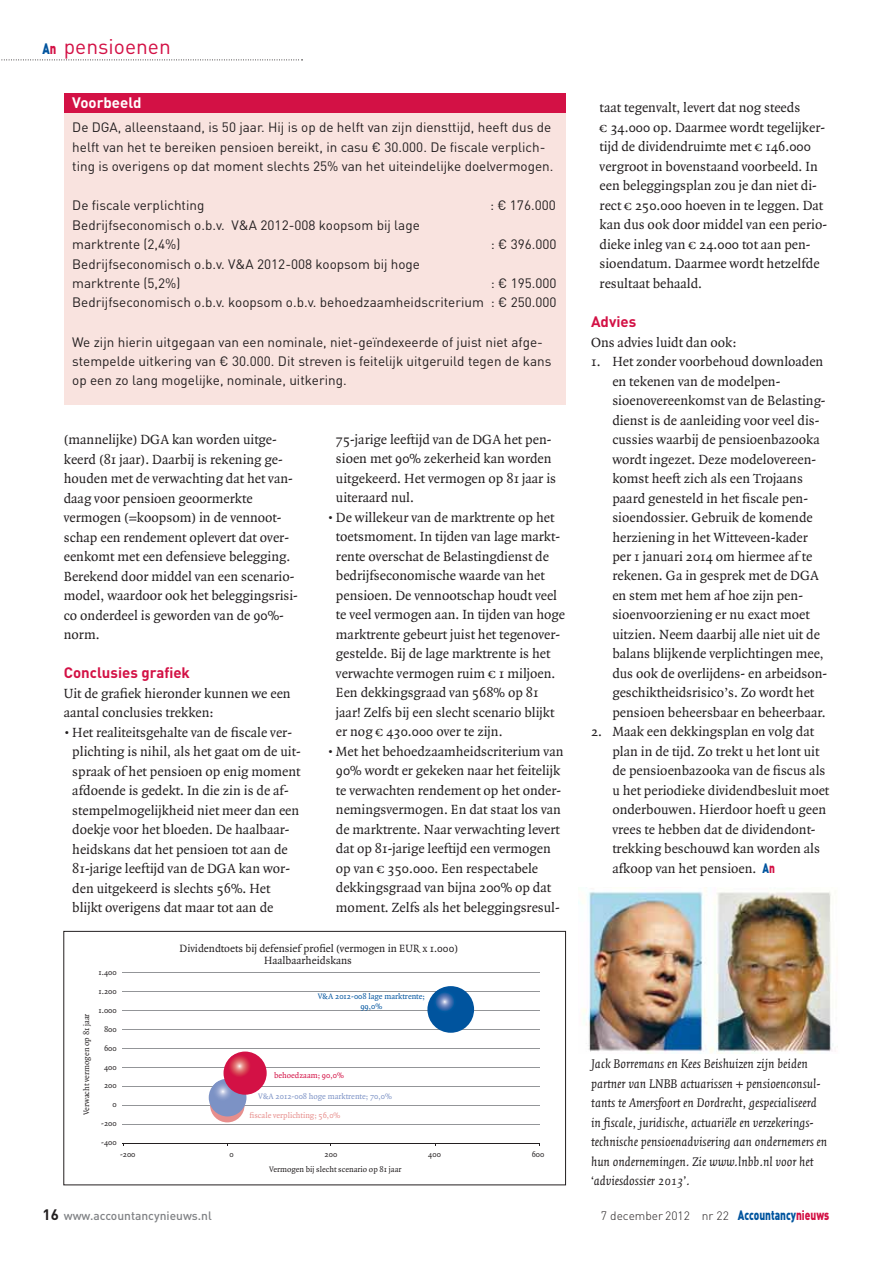
<style>
.page{position:relative;width:893px;height:1263px;background:#fff}
.page>*{position:absolute;margin:0;border:0;box-sizing:border-box;transform-origin:0 0}
.t1{font:21px "DINOT";color:#d31145}
.t2{font:700 15px "DINOT";color:#d31145}
.t3{font:700 15px "DINOT";color:#fff}
.t4{font:900 15px "DINOT";color:#00549e;scale:.75 1}
.t5{font:14.25px/19.5px "Quadraat OT";color:#231f20}
.t6{font:13.5px/19.5px "DINOT";color:#231f20}
.t7{font:italic 13.5px/19.5px "Quadraat OT";color:#231f20}
.t8{font:300 12px "DINOT";color:#231f20}
.t9{font:500 12px "DINOT";color:#808285}
.t10{font:11.25px "Quadraat OT";color:#231f20}
.t11{font:8.4px "Quadraat OT";color:#231f20}
.t12{font:8.4px/10.2px "Quadraat OT";color:#00549e;text-align:center}
.t13{font:8.4px "Quadraat OT";color:#7c92c5}
.t14{font:8.4px "Quadraat OT";color:#e78e8c}
.t15{font:8.4px "Quadraat OT";color:#d31145}
.s1{color:#d31145}
.s2{font-family:"DINOT";font-weight:900;font-size:13.5px;color:#00549e}
.s3{font-family:"DINOT";font-weight:900;font-size:13.5px;color:#d31145}
.s4{font-weight:700;font-size:15px;color:#231f20}
.s5{font-weight:900;font-size:13.5px;color:#00549e}
.s6{font-weight:900;font-size:13.5px;color:#d31145}
</style>
<div class="page">
<svg style="left:1px;top:60px;width:302px;height:1px"></svg>
<div style="left:64px;top:931px;width:502px;height:254px;border:1px solid #231f20"></div>
<img style="left:578px;top:887px;width:259px;height:166px">
<div style="left:64px;top:112px;width:502px;height:293px;background:#f9e3df"></div>
<div style="left:64px;top:93px;width:502px;height:19px;background:#d31145"></div>
<hr style="left:123px;top:1124px;width:417px;height:1px;background:#939598">
<hr style="left:123px;top:1105px;width:417px;height:1px;background:#939598">
<hr style="left:123px;top:1086px;width:417px;height:1px;background:#939598">
<hr style="left:123px;top:1067px;width:417px;height:1px;background:#939598">
<hr style="left:123px;top:1048px;width:417px;height:1px;background:#939598">
<hr style="left:123px;top:1029px;width:417px;height:1px;background:#939598">
<hr style="left:123px;top:1010px;width:417px;height:1px;background:#939598">
<hr style="left:123px;top:991px;width:417px;height:1px;background:#939598">
<hr style="left:123px;top:972px;width:417px;height:1px;background:#939598">
<hr style="left:123px;top:1143px;width:417px;height:1px;background:#231f20">
<svg style="left:210px;top:1088px;width:35px;height:34px"></svg>
<div style="left:209px;top:1079px;width:37px;height:37px;background:#7c92c5;border-radius:50%"></div>
<svg style="left:212px;top:1081px;width:21px;height:20px"></svg>
<div style="left:224px;top:1051px;width:43px;height:44px;background:#d31145;border-radius:50%"></div>
<svg style="left:227px;top:1054px;width:24px;height:23px"></svg>
<div style="left:427px;top:986px;width:47px;height:47px;background:#00549e;border-radius:50%"></div>
<svg style="left:431px;top:988px;width:26px;height:26px"></svg>
<p class="t4" style="left:43px;top:40px;width:20px">A<span class="s1">n</span></p>
<p class="t1" style="left:64px;top:39px;width:109px">pensioenen</p>
<p class="t3" style="left:72px;top:98px;width:71px">Voorbeeld</p>
<p class="t6" style="left:72px;top:119px;width:483px">De DGA, alleenstaand, is 50 jaar. Hij is op de helft van zijn diensttijd, heeft dus de helft van het te bereiken pensioen bereikt, in casu € 30.000. De fiscale verplich&shy;ting is overigens op dat moment slechts 25% van het uiteindelijke doelvermogen.</p>
<p class="t6" style="left:72px;top:197px;width:134px">De fiscale verplichting</p>
<p class="t6" style="left:490px;top:197px;width:67px">: € 176.000</p>
<p class="t6" style="left:72px;top:216px;width:349px">Bedrijfseconomisch o.b.v. V&amp;A 2012-008 koopsom bij lage marktrente (2,4%)</p>
<p class="t6" style="left:491px;top:236px;width:67px">: € 396.000</p>
<p class="t6" style="left:72px;top:255px;width:349px">Bedrijfseconomisch o.b.v. V&amp;A 2012-008 koopsom bij hoge marktrente (5,2%)</p>
<p class="t6" style="left:72px;top:275px;width:486px;text-align:right">: € 195.000<br>Bedrijfseconomisch o.b.v. koopsom o.b.v. behoedzaamheidscriterium : € 250.000</p>
<p class="t6" style="left:72px;top:333px;width:481px">We zijn hierin uitgegaan van een nominale, niet-geïndexeerde of juist niet afge - st empelde uitkering van € 30.000. Dit streven is feitelijk uitgeruild tegen de kans op een zo lang mogelijke, nominale, uitkering.</p>
<p class="t5" style="left:64px;top:431px;width:236px">(mannelijke) DGA kan worden uitge&shy;keerd (81 jaar). Daarbij is rekening ge&shy;houden met de verwachting dat het van&shy;daag voor pensioen geoormerkte vermogen (=koopsom) in de vennoot&shy;schap een rendement oplevert dat over&shy;eenkomt met een defensieve belegging.<br>Berekend door middel van een scenario&shy;model, waardoor ook het beleggingsrisi&shy;co onderdeel is geworden van de 90%- norm.</p>
<p class="t2" style="left:64px;top:667px;width:128px">Conclusies grafiek</p>
<p class="t5" style="left:64px;top:684px;width:228px">Uit de grafiek hieronder kunnen we een</p>
<p class="t5" style="left:64px;top:704px;width:151px">aantal conclusies trekken:</p>
<p class="t5" style="left:72px;top:723px;width:221px">Het realiteitsgehalte van de fiscale ver-</p>
<p class="t5" style="left:72px;top:743px;width:230px">plichting is nihil, als het gaat om de uit-</p>
<p class="t5" style="left:72px;top:762px;width:230px">spraak of het pensioen op enig moment</p>
<p class="t5" style="left:72px;top:782px;width:218px">afdoende is gedekt. In die zin is de af-</p>
<p class="t5" style="left:72px;top:801px;width:228px">stempelmogelijkheid niet meer dan een</p>
<p class="t5" style="left:72px;top:821px;width:219px">doekje voor het bloeden. De haalbaar-</p>
<p class="t5" style="left:72px;top:840px;width:217px">heidskans dat het pensioen tot aan de</p>
<p class="t5" style="left:72px;top:860px;width:219px">81-jarige leeftijd van de DGA kan wor-</p>
<p class="t5" style="left:72px;top:879px;width:200px">den uitgekeerd is slechts 56%. Het</p>
<p class="t5" style="left:72px;top:899px;width:203px">blijkt overigens dat maar tot aan de</p>
<p class="t5" style="left:336px;top:431px;width:231px">75-jarige leeftijd van de DGA het pen&shy;sioen met 90% zekerheid kan worden uitgekeerd. Het vermogen op 81 jaar is uiteraard nul.<br>De willekeur van de marktrente op het toetsmoment. In tijden van lage markt&shy;rente overschat de Belastingdienst de bedrijfseconomische waarde van het pensioen. De vennootschap houdt veel te veel vermogen aan. In tijden van hoge marktrente gebeurt juist het tegenover&shy;gestelde. Bij de lage marktrente is het verwachte vermogen ruim € 1 miljoen.<br>Een dekkingsgraad van 568% op 81 jaar! Zelfs bij een slecht scenario blijkt er nog € 430.000 over te zijn.<br>Met het behoedzaamheidscriterium van 90% wordt er gekeken naar het feitelijk te verwachten rendement op het onder&shy;nemingsvermogen. En dat staat los van de marktrente. Naar verwachting levert dat op 81-jarige leeftijd een vermogen op van € 350.000. Een respectabele dekkingsgraad van bijna 200% op dat moment. Zelfs als het beleggingsresul-</p>
<p class="t11" style="left:98px;top:969px;width:20px">1.400</p>
<p class="t11" style="left:98px;top:988px;width:20px">1.200</p>
<p class="t11" style="left:98px;top:1007px;width:20px">1.000</p>
<p class="t11" style="left:104px;top:1026px;width:14px">800</p>
<p class="t11" style="left:104px;top:1045px;width:14px">600</p>
<p class="t11" style="left:83px;top:1115px;width:103px;rotate:-90deg">Verwacht vermogen op 81 jaar</p>
<p class="t11" style="left:104px;top:1063px;width:14px">400</p>
<p class="t11" style="left:104px;top:1082px;width:14px">200</p>
<p class="t11" style="left:113px;top:1101px;width:6px">0</p>
<p class="t11" style="left:101px;top:1120px;width:17px">-200</p>
<p class="t11" style="left:101px;top:1139px;width:17px">-400</p>
<p class="t10" style="left:180px;top:944px;width:280px">Dividendtoets bij defensief profiel (vermogen in EUR x 1.000)</p>
<p class="t12" style="left:318px;top:991px;width:109px">V&amp;A 2012-008 lage marktrente;<br>99,0%</p>
<p class="t10" style="left:264px;top:956px;width:89px">Haalbaarheidskans</p>
<p class="t15" style="left:274px;top:1072px;width:71px">behoedzaam; 90,0%</p>
<p class="t13" style="left:258px;top:1093px;width:135px">V&amp;A 2012-008 hoge marktrente; 70,0%</p>
<p class="t14" style="left:250px;top:1112px;width:92px">fiscale verplichting; 56,0%</p>
<p class="t11" style="left:120px;top:1151px;width:17px">-200</p>
<p class="t11" style="left:325px;top:1151px;width:14px">200</p>
<p class="t11" style="left:230px;top:1151px;width:6px">0</p>
<p class="t11" style="left:269px;top:1166px;width:134px">Vermogen bij slecht scenario op 81 jaar</p>
<p class="t11" style="left:428px;top:1151px;width:14px">400</p>
<p class="t11" style="left:532px;top:1151px;width:14px">600</p>
<p class="t5" style="left:600px;top:99px;width:229px">taat tegenvalt, levert dat nog steeds<br>€ 34.000 op. Daarmee wordt tegelijker&shy;tijd de dividendruimte met € 146.000 vergroot in bovenstaand voorbeeld. In een beleggingsplan zou je dan niet di&shy;rect € 250.000 hoeven in te leggen. Dat kan dus ook door middel van een perio&shy;dieke inleg van € 24.000 tot aan pen&shy;sioendatum. Daarmee wordt hetzelfde resultaat behaald.</p>
<p class="t2" style="left:591px;top:316px;width:47px">Advies</p>
<p class="t5" style="left:591px;top:333px;width:147px">Ons advies luidt dan ook:</p>
<p class="t5" style="left:612px;top:353px;width:217px;text-indent:-21px">1. Het zonder voorbehoud downloaden en tekenen van de modelpen&shy;sioenovereenkomst van de Belasting&shy;dienst is de aanleiding voor veel dis&shy;cussies waarbij de pensioenbazooka wordt ingezet. Deze modelovereen&shy;komst heeft zich als een Trojaans paard genesteld in het fiscale pen&shy;sioendossier. Gebruik de komende herziening in het Witteveen-kader per 1 januari 2014 om hiermee af te rekenen. Ga in gesprek met de DGA en stem met hem af hoe zijn pen&shy;sioenvoorziening er nu exact moet uitzien. Neem daarbij alle niet uit de balans blijkende verplichtingen mee, dus ook de overlijdens- en arbeidson&shy;geschiktheidsrisico’s. Zo wordt het pensioen beheersbaar en beheerbaar.</p>
<p class="t5" style="left:612px;top:723px;width:218px;text-indent:-21px">2. Maak een dekkingsplan en volg dat plan in de tijd. Zo trekt u het lont uit de pensioenbazooka van de fiscus als u het periodieke dividendbesluit moet onderbouwen. Hierdoor hoeft u geen vrees te hebben dat de dividendont&shy;trekking beschouwd kan worden als afkoop van het pensioen. <span class="s2">A</span><span class="s3">n</span></p>
<p class="t7" style="left:591px;top:1055px;width:238px">Jack Borremans en Kees Beishuizen zijn beiden partner van LNBB actuarissen + pensioenconsul&shy;tants te Amersfoort en Dordrecht, gespecialiseerd in fiscale, juridische, actuariële en verzekerings&shy;technische pensioenadvisering aan ondernemers en hun ondernemingen. Zie www.lnbb.nl voor het ‘adviesdossier 2013’.</p>
<p class="t9" style="left:43px;top:1212px;width:171px"><span class="s4">16</span> www.accountancynieuws.nl</p>
<p class="t8" style="left:601px;top:1208px;width:230px">7 december 2012 nr 22 <span class="s5">Accountancy</span><span class="s6">nieuws</span></p>
</div>
